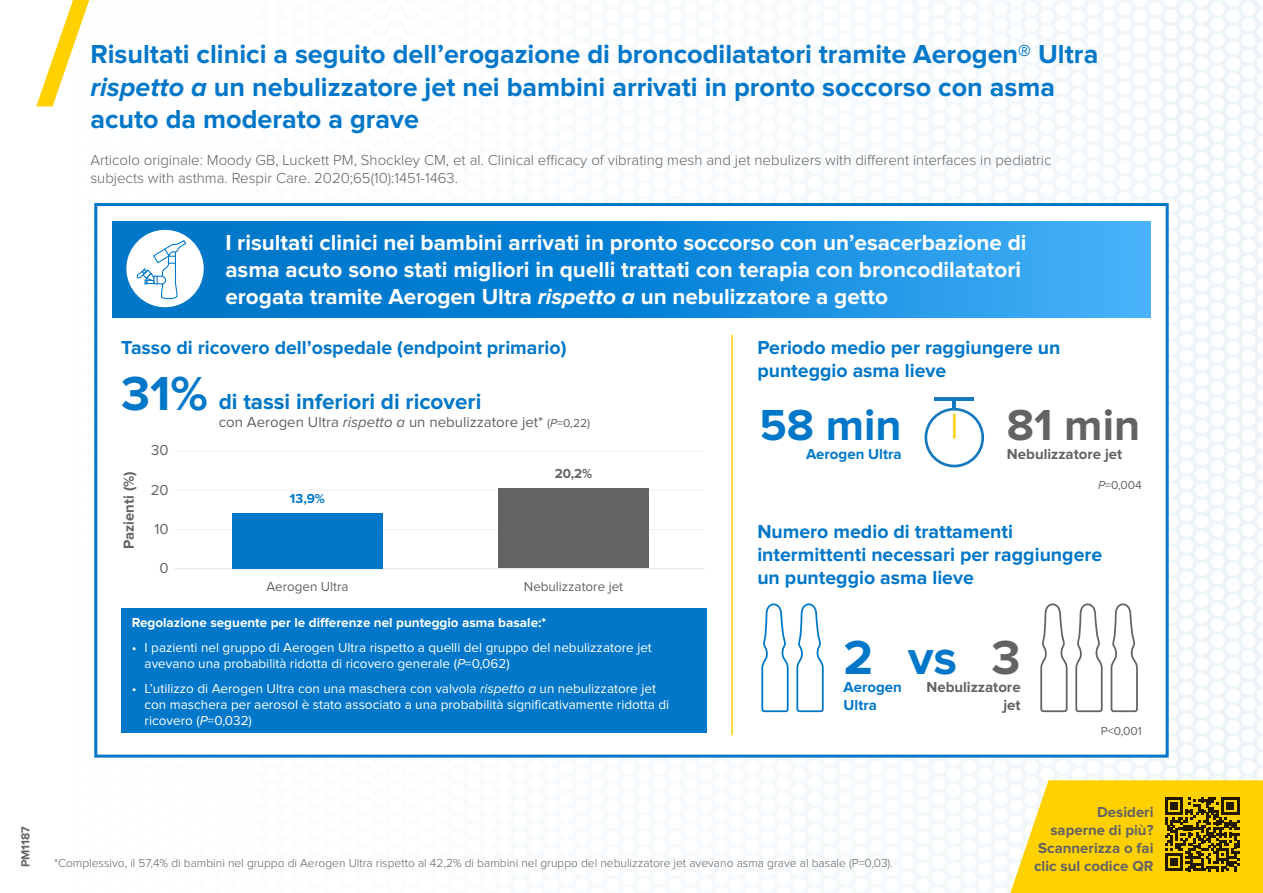
<style>
.page{position:relative;width:1263px;height:893px;background:#fff}
.page>*{position:absolute;margin:0;border:0;box-sizing:border-box;transform-origin:0 0}
.t1{font:700 49.5px "Proxima Nova";color:#0077c8}
.t2{font:700 49.5px "Proxima Nova";color:#646363}
.t3{font:700 45px "Proxima Nova";color:#0077c8}
.t4{font:700 45px "Proxima Nova";color:#646363}
.t5{font:700 27px/32.4px "Proxima Nova";color:#0077c8}
.t6{font:700 22.5px/27px "Proxima Nova";color:#fff}
.t7{font:700 22.5px "Proxima Nova";color:#0077c8}
.t8{font:700 19.5px/23.4px "Proxima Nova";color:#0077c8}
.t9{font:300 15px/18px "Proxima Nova";color:#646363}
.t10{font:700 15px/18px "Proxima Nova";color:#646363;text-align:right}
.t11{font:15px "Proxima Nova";color:#646363}
.t12{font:700 15px/18px "Proxima Nova";color:#0077c8}
.t13{font:13.5px/16.2px "Proxima Nova";color:#fff}
.t14{font:700 13.5px "Proxima Nova";color:#fff}
.t15{font:13.5px "Proxima Nova";color:#646363}
.t16{font:700 13.5px "Proxima Nova";color:#0077c8}
.t17{font:700 13.5px "Proxima Nova";color:#646363}
.t18{font:300 12px "Proxima Nova";color:#646363}
.t19{font:12px "Proxima Nova";color:#646363}
.t20{font:700 12px "Proxima Nova";color:#646363}
.s1{font-style:italic}
.s2{font-size:12px}
.s3{font-style:italic;font-size:12px}
</style>
<div class="page">
<div style="left:94px;top:203px;width:1075px;height:555px;background:#fff;border:3px solid #0077c8"></div>
<svg style="left:113px;top:221px;width:1037px;height:97px;background:#138bdc"></svg>
<hr style="left:731px;top:335px;width:2px;height:400px;background:#ffd100">
<div style="left:121px;top:608px;width:586px;height:125px;background:#0077c8"></div>
<svg style="left:177px;top:451px;width:526px;height:1px"></svg>
<svg style="left:176px;top:529px;width:527px;height:1px"></svg>
<svg style="left:176px;top:490px;width:527px;height:1px"></svg>
<hr style="left:175px;top:568px;width:529px;height:1px;background:#d1d0d0">
<div style="left:232px;top:513px;width:151px;height:56px;background:#0077c8"></div>
<div style="left:498px;top:489px;width:151px;height:79px;background:#646363"></div>
<svg style="left:761px;top:603px;width:28px;height:110px"></svg>
<svg style="left:796px;top:604px;width:28px;height:109px"></svg>
<svg style="left:1040px;top:604px;width:28px;height:109px"></svg>
<svg style="left:1075px;top:603px;width:28px;height:110px"></svg>
<svg style="left:1110px;top:604px;width:28px;height:109px"></svg>
<div style="left:126px;top:229px;width:79px;height:79px;background:#fff;border-radius:50%"></div>
<div style="left:125px;top:228px;width:80px;height:81px;border:2px solid #0077c8;border-radius:50%"></div>
<svg style="left:137px;top:241px;width:49px;height:59px"></svg>
<div style="left:924px;top:408px;width:60px;height:59px;border:3px solid #1579bf;border-radius:50%"></div>
<hr style="left:934px;top:397px;width:40px;height:3px;background:#1579bf">
<svg style="left:953px;top:400px;width:3px;height:9px"></svg>
<hr style="left:953px;top:415px;width:3px;height:23px;background:#ffd022">
<svg style="left:36px;top:0;width:53px;height:106px"></svg>
<svg style="left:1010px;top:780px;width:253px;height:113px;background:#e5bf14"></svg>
<p class="t5" style="left:90px;top:39px;width:1009px">Risultati clinici a seguito dell’erogazione di broncodilatatori tramite Aerogen® Ultra <span class="s1">rispetto a</span> un nebulizzatore jet nei bambini arrivati in pronto soccorso con asma acuto da moderato a grave</p>
<p class="t9" style="left:90px;top:152px;width:963px">Articolo originale: Moody GB, Luckett PM, Shockley CM, et al. Clinical efficacy of vibrating mesh and jet nebulizers with different interfaces in pediatric subjects with asthma. Respir Care. 2020;65(10):1451-1463.</p>
<p class="t6" style="left:225px;top:230px;width:803px">I risultati clinici nei bambini arrivati in pronto soccorso con un’esacerbazione di asma acuto sono stati migliori in quelli trattati con terapia con broncodilatatori erogata tramite Aerogen Ultra <span class="s1">rispetto a</span> un nebulizzatore a getto</p>
<p class="t8" style="left:121px;top:337px;width:447px">Tasso di ricovero dell’ospedale (endpoint primario)</p>
<p class="t7" style="left:219px;top:392px;width:264px">di tassi inferiori di ricoveri</p>
<p class="t11" style="left:219px;top:414px;width:373px">con Aerogen Ultra <span class="s1">rispetto a</span> un nebulizzatore jet* <span class="s2">(</span><span class="s3">P</span><span class="s2">=0,22)</span></p>
<p class="t1" style="left:121px;top:370px;width:88px">31%</p>
<p class="t10" style="left:121px;top:549px;width:79px;rotate:-90deg">Pazienti (%)</p>
<p class="t11" style="left:151px;top:442px;width:19px">30</p>
<p class="t11" style="left:151px;top:481px;width:19px">20</p>
<p class="t11" style="left:154px;top:521px;width:16px">10</p>
<p class="t11" style="left:159px;top:559px;width:11px">0</p>
<p class="t16" style="left:290px;top:492px;width:37px">13,9%</p>
<p class="t17" style="left:555px;top:468px;width:39px">20,2%</p>
<p class="t15" style="left:266px;top:579px;width:84px">Aerogen Ultra</p>
<p class="t15" style="left:524px;top:579px;width:101px">Nebulizzatore jet</p>
<p class="t14" style="left:132px;top:616px;width:416px">Regolazione seguente per le differenze nel punteggio asma basale:*</p>
<p class="t13" style="left:145px;top:639px;width:509px;text-indent:-13px">• I pazienti nel gruppo di Aerogen Ultra rispetto a quelli del gruppo del nebulizzatore jet avevano una probabilità ridotta di ricovero generale (<span class="s1">P</span>=0,062)</p>
<p class="t13" style="left:145px;top:680px;width:526px;text-indent:-13px">• L’utilizzo di Aerogen Ultra con una maschera con valvola <span class="s1">rispetto a</span> un nebulizzatore jet con maschera per aerosol è stato associato a una probabilità significativamente ridotta di ricovero (<span class="s1">P</span>=0,032)</p>
<p class="t8" style="left:757px;top:337px;width:305px">Periodo medio per raggiungere un punteggio asma lieve</p>
<p class="t3" style="left:760px;top:405px;width:144px">58 min</p>
<p class="t12" style="left:806px;top:445px;width:97px">Aerogen Ultra</p>
<p class="t4" style="left:1007px;top:405px;width:135px">81 min</p>
<p class="t10" style="left:1007px;top:445px;width:117px">Nebulizzatore jet</p>
<p class="t19" style="left:1098px;top:478px;width:45px"><span class="s1">P</span>=0,004</p>
<p class="t8" style="left:757px;top:520px;width:346px">Numero medio di trattamenti intermittenti necessari per raggiungere un punteggio asma lieve</p>
<p class="t1" style="left:843px;top:635px;width:115px">2 vs</p>
<p class="t12" style="left:843px;top:678px;width:60px">Aerogen<br>Ultra</p>
<p class="t2" style="left:991px;top:635px;width:31px">3</p>
<p class="t10" style="left:926px;top:678px;width:96px">Nebulizzatore jet</p>
<p class="t19" style="left:1101px;top:724px;width:43px">P&lt;0,001</p>
<p class="t20" style="left:20px;top:867px;width:43px;rotate:-90deg">PM1187</p>
<p class="t10" style="left:1038px;top:804px;width:117px">Desideri<br>saperne di più?<br>Scannerizza o fai</p>
<p class="t18" style="left:54px;top:858px;width:840px">*Complessivo, il 57,4% di bambini nel gruppo di Aerogen Ultra rispetto al 42,2% di bambini nel gruppo del nebulizzatore jet avevano asma grave al basale (P=0,03).</p>
<p class="t10" style="left:1034px;top:858px;width:121px">clic sul codice QR</p>
</div>
